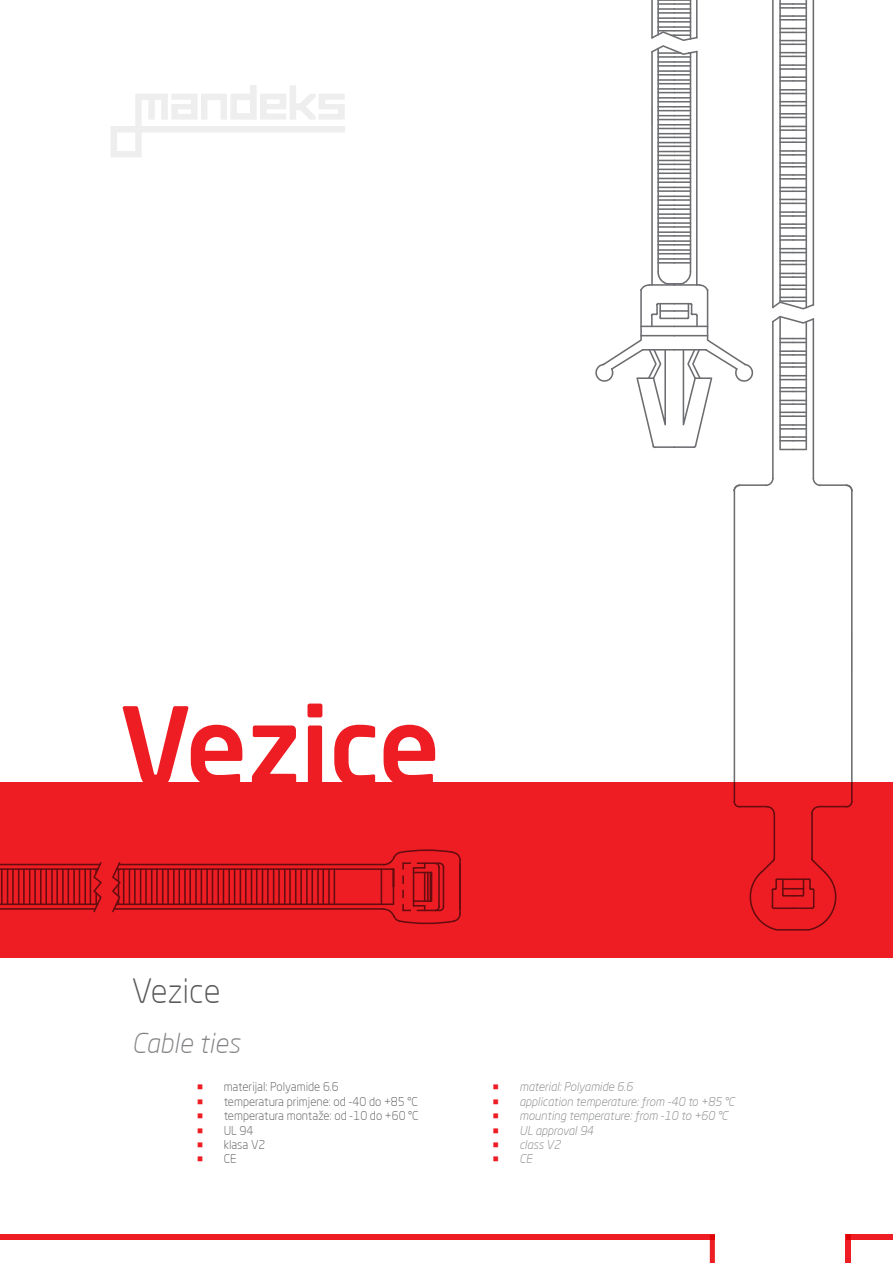
<style>
.page{position:relative;width:893px;height:1263px;background:#fff}
.page>*{position:absolute;margin:0;border:0;box-sizing:border-box;transform-origin:0 0}
.t1{font:500 108px "Neo Sans Pro";color:#ee1d23}
.t2{font:300 33px "Neo Sans Pro";color:#57585a}
.t3{font:italic 300 27px "Neo Sans Pro";color:#808285}
.t4{font:italic 300 12px "Neo Sans Pro";color:#808285}
.t5{font:300 12px "Neo Sans Pro";color:#57585a}
.s1{font-family:"Minion Pro";font-weight:400;font-size:16.5px;color:#ee1d23}
.s2{font-family:"Minion Pro";font-weight:400;font-style:normal;font-size:16.5px;color:#ee1d23}
</style>
<div class="page">
<svg style="left:710px;top:1239px;width:5px;height:24px"></svg>
<div style="left:846px;top:1234px;width:47px;height:5px;background:#ee1d23"></div>
<div style="left:0;top:1234px;width:715px;height:5px;background:#ee1d23"></div>
<svg style="left:845px;top:1234px;width:5px;height:29px"></svg>
<hr style="left:651px;top:51px;width:2px;height:235px;background:#6c6d70">
<hr style="left:657px;top:48px;width:2px;height:224px;background:#6c6d70">
<hr style="left:696px;top:51px;width:2px;height:235px;background:#6c6d70">
<hr style="left:690px;top:52px;width:1px;height:220px;background:#6c6d70">
<svg style="left:595px;top:271px;width:158px;height:177px"></svg>
<svg style="left:651px;top:0;width:47px;height:264px"></svg>
<hr style="left:851px;top:490px;width:2px;height:312px;background:#6c6d70">
<hr style="left:820px;top:484px;width:27px;height:2px;background:#6c6d70">
<svg style="left:846px;top:485px;width:7px;height:5px"></svg>
<hr style="left:813px;top:318px;width:1px;height:161px;background:#6c6d70">
<svg style="left:813px;top:478px;width:8px;height:8px"></svg>
<hr style="left:734px;top:490px;width:1px;height:312px;background:#6c6d70">
<hr style="left:739px;top:484px;width:28px;height:2px;background:#6c6d70">
<svg style="left:733px;top:485px;width:7px;height:6px"></svg>
<hr style="left:772px;top:321px;width:2px;height:158px;background:#6c6d70">
<svg style="left:765px;top:478px;width:9px;height:8px"></svg>
<svg style="left:772px;top:316px;width:42px;height:134px"></svg>
<svg style="left:772px;top:0;width:42px;height:309px"></svg>
<svg style="left:852px;top:632px;width:1px;height:40px"></svg>
<div style="left:0;top:782px;width:893px;height:176px;background:#ee1d23"></div>
<svg style="left:111px;top:85px;width:234px;height:72px"></svg>
<p class="t1" style="left:120px;top:678px;width:322px">Vezice</p>
<p class="t2" style="left:132px;top:971px;width:90px">Vezice</p>
<p class="t3" style="left:132px;top:1026px;width:110px">Cable ties</p>
<p class="t5" style="left:197px;top:1080px;width:144px"><span class="s1">■</span> materijal: Polyamide 6.6</p>
<p class="t5" style="left:197px;top:1094px;width:223px"><span class="s1">■</span> temperatura primjene: od -40 do +85 °C</p>
<p class="t5" style="left:197px;top:1108px;width:224px"><span class="s1">■</span> temperatura montaže: od -10 do +60 °C</p>
<p class="t5" style="left:197px;top:1123px;width:58px"><span class="s1">■</span> UL 94</p>
<p class="t5" style="left:197px;top:1137px;width:70px"><span class="s1">■</span> klasa V2</p>
<p class="t5" style="left:197px;top:1152px;width:41px"><span class="s1">■</span> CE</p>
<p class="t4" style="left:492px;top:1080px;width:142px"><span class="s2">■</span> material: Polyamide 6.6</p>
<p class="t4" style="left:492px;top:1094px;width:244px"><span class="s2">■</span> application temperature: from -40 to +85 °C</p>
<p class="t4" style="left:492px;top:1108px;width:237px"><span class="s2">■</span> mounting temperature: from -10 to +60 °C</p>
<p class="t4" style="left:492px;top:1123px;width:103px"><span class="s2">■</span> UL approval 94</p>
<p class="t4" style="left:492px;top:1137px;width:70px"><span class="s2">■</span> class V2</p>
<p class="t4" style="left:492px;top:1152px;width:41px"><span class="s2">■</span> CE</p>
</div>
